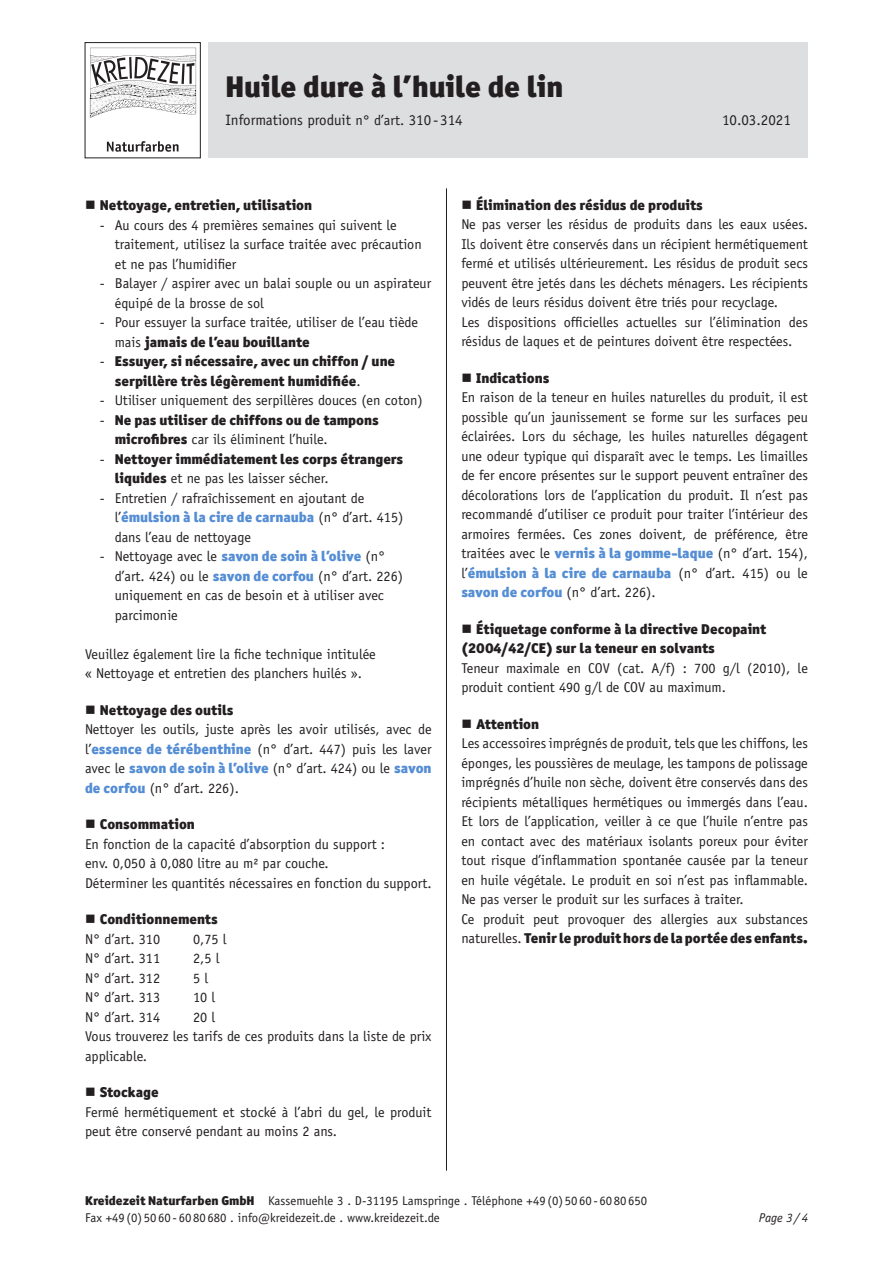
<style>
.page{position:relative;width:893px;height:1263px;background:#fff}
.page>*{position:absolute;margin:0;border:0;box-sizing:border-box;transform-origin:0 0}
.t1{font:900 30px "Officina San ITC";color:#231f20}
.t2{font:15px "Officina Sans Std";color:#231f20}
.t3{font:14.25px/19.5px "Officina Sans Std";color:#231f20}
.t4{font:900 14.25px/19.5px "Officina San ITC";color:#231f20}
.t5{font:900 14.25px "Officina San ITC";color:#548dd4}
.t6{font:12.75px/17.2px "Officina Sans Std";color:#231f20}
.t7{font:italic 12.75px "Officina Sans Std";color:#231f20}
.s1{font-size:14.25px}
.s2{font-family:"Officina Sans Std";font-weight:400}
.s3{font-family:"Officina San ITC";font-weight:900}
.s4{font-family:"Officina Sans Std";font-weight:400;color:#231f20}
.s5{font-family:"Officina San ITC";font-weight:900;color:#548dd4}
</style>
<div class="page">
<div style="left:208px;top:43px;width:600px;height:115px;background:#dddee0"></div>
<div style="left:85px;top:42px;width:116px;height:116px;border:1px solid #231f20"></div>
<hr style="left:446px;top:188px;width:1px;height:983px;background:#231f20">
<img style="left:89px;top:47px;width:108px;height:105px">
<h1 class="t1" style="left:225px;top:67px;width:339px">Huile dure à l’huile de lin</h1>
<p class="t2" style="left:225px;top:111px;width:239px">Informations produit <span class="s1">n° d’art.</span> 310- 314</p>
<p class="t2" style="left:722px;top:111px;width:70px">10.03.2021</p>
<p class="t4" style="left:100px;top:195px;width:214px">Nettoyage, entretien, utilisation</p>
<p class="t3" style="left:115px;top:215px;width:308px;text-indent:-15px">- Au cours des 4 premières semaines qui suivent le traitement, utilisez la surface traitée avec précaution et ne pas l’humidifier</p>
<p class="t3" style="left:115px;top:274px;width:318px;text-indent:-15px">- Balayer / aspirer avec un balai souple ou un aspirateur équipé de la brosse de sol</p>
<p class="t3" style="left:100px;top:313px;width:320px">- Pour essuyer la surface traitée, utiliser de l’eau tiède</p>
<p class="t4" style="left:115px;top:332px;width:196px"><span class="s2">mais</span> jamais de l’eau bouillante</p>
<p class="t4" style="left:115px;top:351px;width:282px;text-indent:-15px"><span class="s2">-</span> Essuyer, si nécessaire, avec un chiffon / une serpillère très légèrement humidifiée<span class="s2">.</span></p>
<p class="t3" style="left:100px;top:391px;width:324px">- Utiliser uniquement des serpillères douces (en coton)</p>
<p class="t4" style="left:100px;top:410px;width:280px"><span class="s2">-</span> Ne pas utiliser de chiffons ou de tampons</p>
<p class="t3" style="left:115px;top:430px;width:214px"><span class="s3">microfibres</span> car ils éliminent l’huile.</p>
<p class="t4" style="left:100px;top:449px;width:305px"><span class="s2">-</span> Nettoyer immédiatement les corps étrangers</p>
<p class="t3" style="left:115px;top:469px;width:215px"><span class="s3">liquides</span> et ne pas les laisser sécher.</p>
<p class="t3" style="left:100px;top:488px;width:266px">- Entretien / rafraîchissement en ajoutant de</p>
<p class="t5" style="left:115px;top:508px;width:290px"><span class="s4">l’</span>émulsion à la cire de carnauba <span class="s4">(n° d’art. 415)</span></p>
<p class="t3" style="left:115px;top:527px;width:138px">dans l’eau de nettoyage</p>
<p class="t3" style="left:115px;top:546px;width:290px;text-indent:-15px">- Nettoyage avec le <span class="s5">savon de soin à l’olive</span> (n° d’art. 424) ou le <span class="s5">savon de corfou</span> (n° d’art. 226) uniquement en cas de besoin et à utiliser avec parcimonie</p>
<p class="t3" style="left:85px;top:644px;width:292px">Veuillez également lire la fiche technique intitulée « Nettoyage et entretien des planchers huilés ».</p>
<p class="t4" style="left:100px;top:700px;width:135px">Nettoyage des outils</p>
<p class="t3" style="left:85px;top:719px;width:348px">Nettoyer les outils, juste après les avoir utilisés, avec de l’<span class="s5">essence de térébenthine</span> (n° d’art. 447) puis les laver</p>
<p class="t5" style="left:85px;top:759px;width:348px"><span class="s4">avec le</span> savon de soin à l’olive <span class="s4">(n° d’art. 424) ou le</span> savon</p>
<p class="t3" style="left:85px;top:778px;width:155px"><span class="s5">de corfou</span> (n° d’art. 226).</p>
<p class="t4" style="left:100px;top:814px;width:96px">Consommation</p>
<p class="t3" style="left:85px;top:834px;width:348px">En fonction de la capacité d’absorption du support :<br>env. 0,050 à 0,080 litre au m² par couche.<br>Déterminer les quantités nécessaires en fonction du support.</p>
<p class="t4" style="left:100px;top:909px;width:119px">Conditionnements</p>
<p class="t3" style="left:85px;top:929px;width:77px">N° d’art. 310</p>
<p class="t3" style="left:193px;top:929px;width:35px">0,75 l</p>
<p class="t3" style="left:85px;top:948px;width:77px">N° d’art. 311</p>
<p class="t3" style="left:193px;top:948px;width:28px">2,5 l</p>
<p class="t3" style="left:85px;top:968px;width:77px">N° d’art. 312</p>
<p class="t3" style="left:193px;top:968px;width:17px">5 l</p>
<p class="t3" style="left:85px;top:987px;width:77px">N° d’art. 313</p>
<p class="t3" style="left:193px;top:987px;width:24px">10 l</p>
<p class="t3" style="left:85px;top:1007px;width:77px">N° d’art. 314</p>
<p class="t3" style="left:85px;top:1007px;width:348px;text-indent:108px">20 l<br>Vous trouverez les tarifs de ces produits dans la liste de prix applicable.</p>
<p class="t4" style="left:100px;top:1082px;width:60px">Stockage</p>
<p class="t3" style="left:85px;top:1102px;width:348px">Fermé hermétiquement et stocké à l’abri du gel, le produit peut être conservé pendant au moins 2 ans.</p>
<p class="t4" style="left:476px;top:195px;width:228px">Élimination des résidus de produits</p>
<p class="t3" style="left:461px;top:215px;width:348px">Ne pas verser les résidus de produits dans les eaux usées.<br>Ils doivent être conservés dans un récipient hermétiquement fermé et utilisés ultérieurement. Les résidus de produit secs peuvent être jetés dans les déchets ménagers. Les récipients vidés de leurs résidus doivent être triés pour recyclage.<br>Les dispositions officielles actuelles sur l’élimination des résidus de laques et de peintures doivent être respectées.</p>
<p class="t4" style="left:476px;top:368px;width:75px">Indications</p>
<p class="t3" style="left:461px;top:388px;width:348px;text-align:justify">En raison de la teneur en huiles naturelles du produit, il est possible qu’un jaunissement se forme sur les surfaces peu éclairées. Lors du séchage, les huiles naturelles dégagent une odeur typique qui disparaît avec le temps. Les limailles de fer encore présentes sur le support peuvent entraîner des décolorations lors de l’application du produit. Il n’est pas recommandé d’utiliser ce produit pour traiter l’intérieur des armoires fermées. Ces zones doivent, de préférence, être traitées avec le <span class="s5">vernis à la gomme-laque</span> (n° d’art. 154),</p>
<p class="t5" style="left:461px;top:564px;width:348px"><span class="s4">l’</span>émulsion à la cire de carnauba <span class="s4">(n° d’art. 415) ou le</span></p>
<p class="t3" style="left:461px;top:583px;width:196px"><span class="s5">savon de corfou</span> (n° d’art. 226).</p>
<p class="t4" style="left:461px;top:619px;width:306px;text-indent:15px">Étiquetage conforme à la directive Decopaint (2004/42/CE) sur la teneur en solvants</p>
<p class="t3" style="left:461px;top:658px;width:348px">Teneur maximale en COV (cat. A/f) : 700 g/l (2010), le produit contient 490 g/l de COV au maximum.</p>
<p class="t4" style="left:476px;top:714px;width:64px">Attention</p>
<p class="t3" style="left:461px;top:734px;width:348px">Les accessoires imprégnés de produit, tels que les chiffons, les éponges, les poussières de meulage, les tampons de polissage imprégnés d’huile non sèche, doivent être conservés dans des récipients métalliques hermétiques ou immergés dans l’eau.<br>Et lors de l’application, veiller à ce que l’huile n’entre pas en contact avec des matériaux isolants poreux pour éviter tout risque d’inflammation spontanée causée par la teneur en huile végétale. Le produit en soi n’est pas inflammable.<br>Ne pas verser le produit sur les surfaces à traiter.<br>Ce produit peut provoquer des allergies aux substances</p>
<p class="t4" style="left:461px;top:928px;width:348px"><span class="s2">naturelles.</span> Tenir le produit hors de la portée des enfants.</p>
<p class="t6" style="left:85px;top:1192px;width:564px"><span class="s3">Kreidezeit Naturfarben GmbH</span> Kassemuehle 3 . D-31195 Lamspringe . Téléphone +49 (0) 5060- 60 80 650<br>Fax +49(0) 5060-6080 680 . info@kreidezeit.de . www.kreidezeit.de</p>
<p class="t7" style="left:759px;top:1210px;width:51px">Page 3 / 4</p>
</div>
